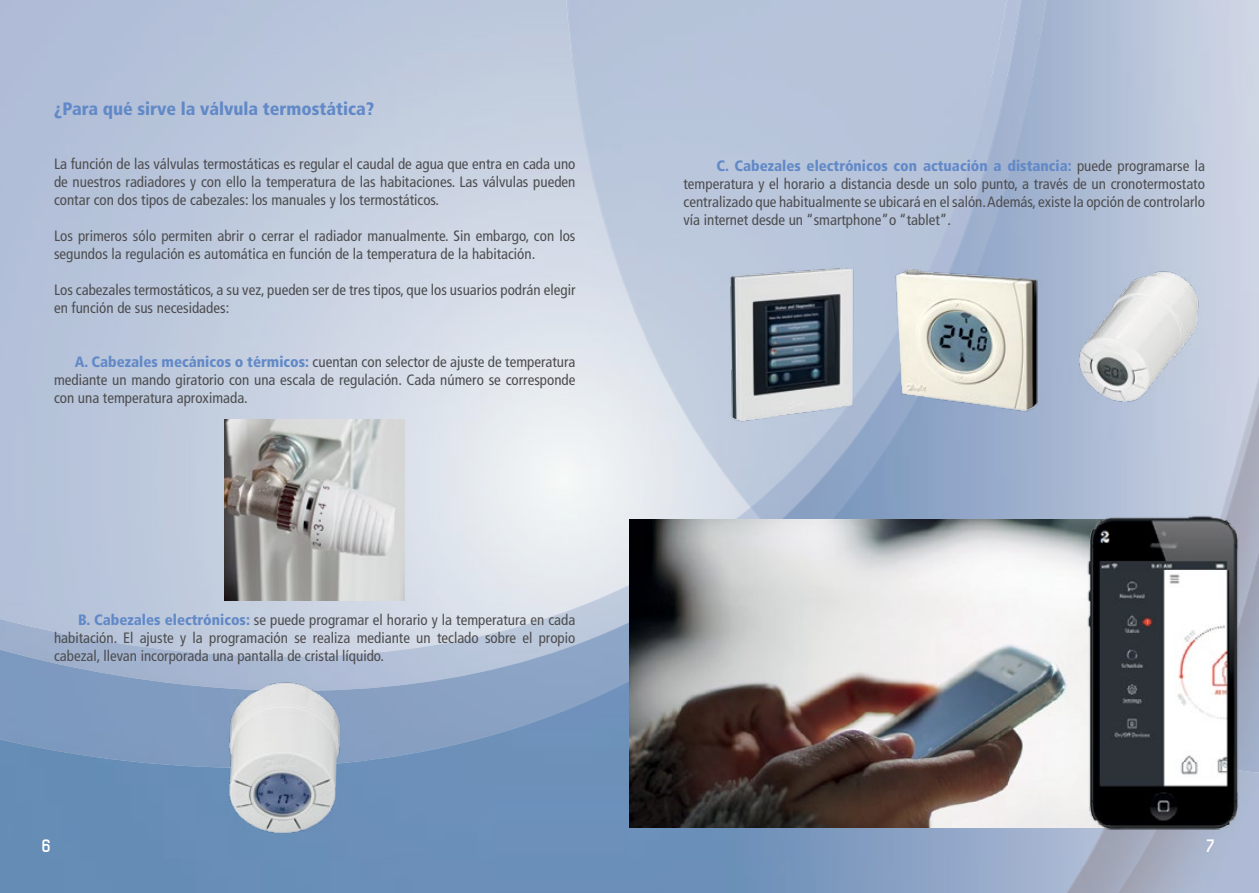
<style>
.page{position:relative;width:1259px;height:893px;background:#fff}
.page>*{position:absolute;margin:0;border:0;box-sizing:border-box;transform-origin:0 0}
.t1{font:900 condensed 18px "Frutiger LT Std";color:#6289c7}
.t2{font:18px "Tenby Five";color:#fff}
.t3{font:condensed 15px/18px "Frutiger LT Std";color:#4d4d4f;text-align:justify}
.s1{font-weight:900;color:#6289c7}
</style>
<div class="page">
<img style="left:0;top:0;width:566px;height:507px">
<img style="left:566px;top:0;width:693px;height:773px">
<img style="left:0;top:507px;width:750px;height:23px">
<div style="left:750px;top:0;width:19px;height:519px;background:#b9c6db"></div>
<img style="left:0;top:530px;width:629px;height:28px">
<img style="left:769px;top:0;width:27px;height:519px">
<img style="left:0;top:558px;width:1138px;height:335px">
<img style="left:796px;top:0;width:463px;height:750px">
<img style="left:1066px;top:266px;width:165px;height:140px">
<img style="left:225px;top:420px;width:180px;height:181px">
<img style="left:719px;top:258px;width:117px;height:166px">
<img style="left:225px;top:679px;width:120px;height:157px">
<img style="left:836px;top:234px;width:230px;height:206px">
<img style="left:629px;top:519px;width:455px;height:309px">
<img style="left:1084px;top:507px;width:163px;height:326px">
<p class="t1" style="left:54px;top:98px;width:322px">¿Para qué sirve la válvula termostática?</p>
<p class="t3" style="left:54px;top:155px;width:523px">La función de las válvulas termostáticas es regular el caudal de agua que entra en cada uno de nuestros radiadores y con ello la temperatura de las habitaciones. Las válvulas pueden contar con dos tipos de cabezales: los manuales y los termostáticos.</p>
<p class="t3" style="left:54px;top:227px;width:523px">Los primeros sólo permiten abrir o cerrar el radiador manualmente. Sin embargo, con los segundos la regulación es automática en función de la temperatura de la habitación.</p>
<p class="t3" style="left:54px;top:281px;width:523px">Los cabezales termostáticos, a su vez, pueden ser de tres tipos, que los usuarios podrán elegir en función de sus necesidades:</p>
<p class="t3" style="left:54px;top:353px;width:523px;text-indent:21px"><span class="s1">A. Cabezales mecánicos o térmicos:</span> cuentan con selector de ajuste de temperatura mediante un mando giratorio con una escala de regulación. Cada número se corresponde con una temperatura aproximada.</p>
<p class="t3" style="left:54px;top:611px;width:523px;text-indent:24px"><span class="s1">B. Cabezales electrónicos:</span> se puede programar el horario y la temperatura en cada habitación. El ajuste y la programación se realiza mediante un teclado sobre el propio cabezal, llevan incorporada una pantalla de cristal líquido.</p>
<p class="t2" style="left:42px;top:835px;width:10px">6</p>
<p class="t3" style="left:683px;top:156px;width:523px;text-indent:33px"><span class="s1">C. Cabezales electrónicos con actuación a distancia:</span> puede programarse la temperatura y el horario a distancia desde un solo punto, a través de un cronotermostato centralizado que habitualmente se ubicará en el salón. Además, existe la opción de controlarlo vía internet desde un “smartphone”o “tablet”.</p>
<p class="t2" style="left:1206px;top:835px;width:9px">7</p>
</div>
